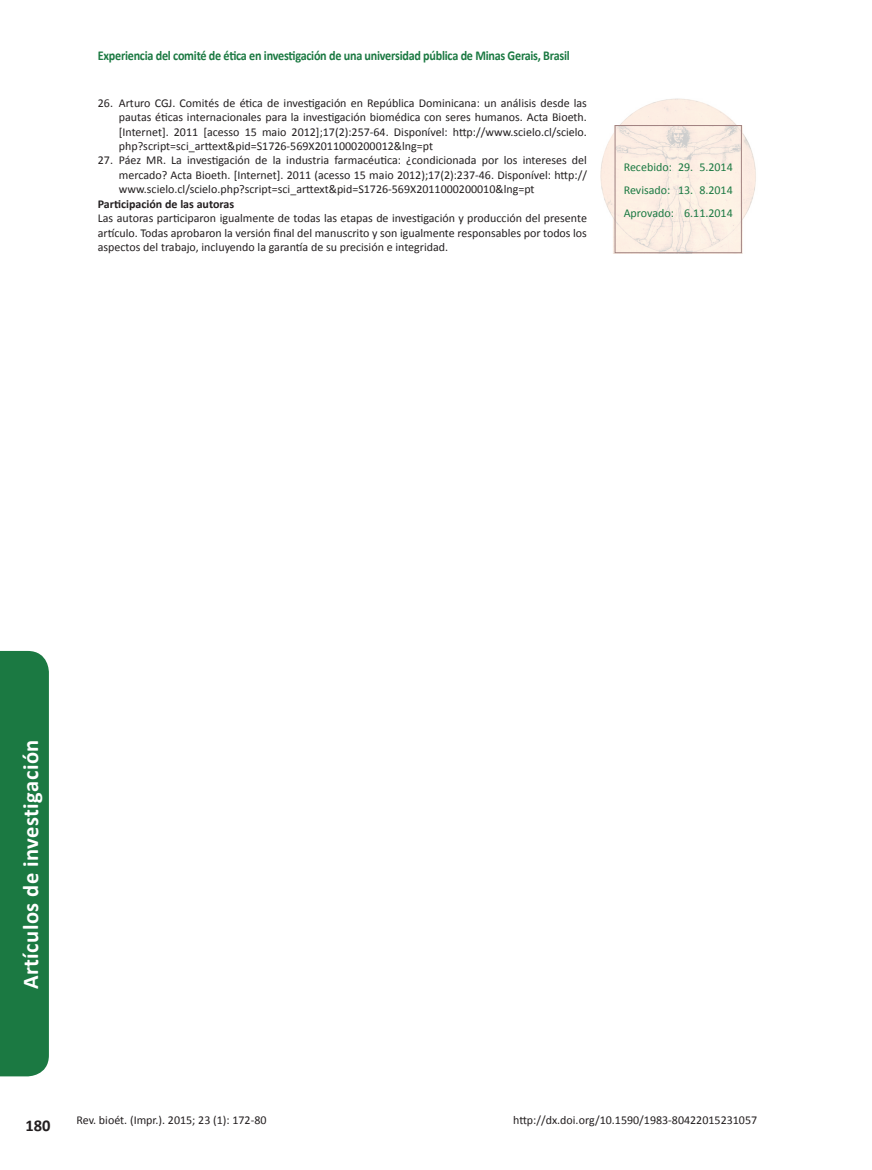
<style>
.page{position:relative;width:872px;height:1170px;background:#fff}
.page>*{position:absolute;margin:0;border:0;box-sizing:border-box;transform-origin:0 0}
.t1{font:700 22.5px "Calibri";letter-spacing:.02em;color:#fff}
.t2{font:700 16.5px "Calibri";color:#231f20}
.t3{font:700 13.5px "Calibri";letter-spacing:-.02em;color:#1b7942;scale:.9 1}
.Referencias{font:12px/14.4px "Calibri";color:#231f20;text-align:justify}
.t4{font:12px "Calibri";color:#1b7942}
.Titulo_Correspondênc{font:700 12px "Calibri";color:#231f20}
</style>
<div class="page">
<img style="left:600px;top:98px;width:156px;height:155px">
<div style="left:615px;top:125px;width:126px;height:128px;border:1px solid #a38482"></div>
<div style="left:0;top:651px;width:49px;height:425px;background:#1b7942"></div>
<p class="t3" style="left:98px;top:47px;width:526px">Experiencia del comité de ética en investigación de una universidad pública de Minas Gerais, Brasil</p>
<p class="Referencias" style="left:119px;top:96px;width:469px;text-indent:-21px">26. Arturo CGJ. Comités de ética de investigación en República Dominicana: un análisis desde las pautas éticas internacionales para la investigación biomédica con seres humanos. Acta Bioeth. [Internet]. 2011 [acesso 15 maio 2012];17(2):257-64. Disponível: http://www.scielo.cl/scielo. php?script=sci_arttext&amp;pid=S1726-569X2011000200012&amp;lng=pt</p>
<p class="Referencias" style="left:119px;top:153px;width:469px;text-indent:-21px">27. Páez MR. La investigación de la industria farmacéutica: ¿condicionada por los intereses del mercado? Acta Bioeth. [Internet]. 2011 (acesso 15 maio 2012);17(2):237-46. Disponível: http:// www.scielo.cl/scielo.php?script=sci_arttext&amp;pid=S1726-569X2011000200010&amp;lng=pt</p>
<p class="Titulo_Correspondênc" style="left:98px;top:196px;width:138px">Participación de las autoras</p>
<p class="Referencias" style="left:98px;top:211px;width:490px">Las autoras participaron igualmente de todas las etapas de investigación y producción del presente artículo. Todas aprobaron la versión final del manuscrito y son igualmente responsables por todos los aspectos del trabajo, incluyendo la garantía de su precisión e integridad.</p>
<p class="t4" style="left:623px;top:159px;width:111px">Recebido: 29. 5.2014</p>
<p class="t4" style="left:623px;top:182px;width:111px">Revisado: 13. 8.2014</p>
<p class="t4" style="left:623px;top:205px;width:111px">Aprovado: 6.11.2014</p>
<h1 class="t1" style="left:16px;top:989px;width:251px;rotate:-90deg">Artículos de investigación</h1>
<h2 class="t2" style="left:26px;top:1115px;width:27px">180</h2>
<p class="Referencias" style="left:77px;top:1113px;width:191px">Rev. bioét. (Impr.). 2015; 23 (1): 172-80</p>
<p class="Referencias" style="left:513px;top:1113px;width:245px">http://dx.doi.org/10.1590/1983-80422015231057</p>
</div>
